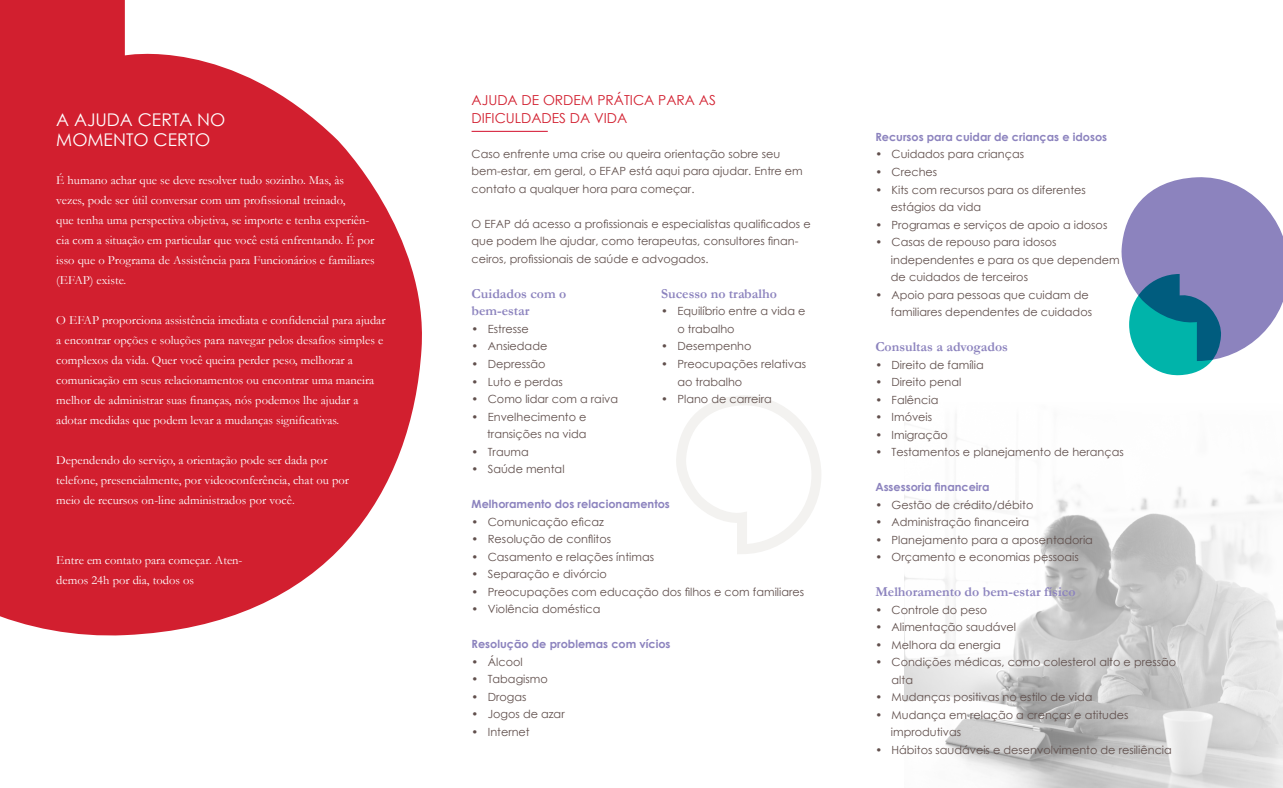
<style>
.page{position:relative;width:1283px;height:788px;background:#fff}
.page>*{position:absolute;margin:0;border:0;box-sizing:border-box;transform-origin:0 0}
.Heading_1{font:17.5px "Century Gothic";color:#fff}
.Heading_3{font:700 13.75px "Garamond";color:#8c83be}
.Heading_2{font:13.75px "Century Gothic";color:#d21f2f}
.Intro_copy__tri-fold{font:12.5px/20px "Garamond";color:#fff}
.Body_copy{font:11.25px/17.5px "Century Gothic";color:#61504d}
.Heading_3-2{font:700 11.25px "Century Gothic";color:#8c83be}
.Bullets_1_column{font:11.25px "Century Gothic";color:#61504d}
</style>
<div class="page">
<img style="left:904px;top:434px;width:378px;height:354px">
<svg style="left:0;top:0;width:422px;height:636px;fill:#d21f2f"></svg>
<svg style="left:1121px;top:177px;width:161px;height:199px"></svg>
<svg style="left:676px;top:395px;width:145px;height:159px"></svg>
<hr style="left:471px;top:131px;width:77px;height:1px;background:#d30d2b">
<p class="Heading_1" style="left:56px;top:108px;width:171px">A AJUDA CERTA NO</p>
<p class="Heading_1" style="left:56px;top:128px;width:156px">MOMENTO CERTO</p>
<p class="Intro_copy__tri-fold" style="left:56px;top:169px;width:320px">É humano achar que se deve resolver tudo sozinho. Mas, às vezes, pode ser útil conversar com um profissional treinado,<br>que tenha uma perspectiva objetiva, se importe e tenha experiên&shy;cia com a situação em particular que você está enfrentando. É por isso que o Programa de Assistência para Funcionários e familiares (EFAP) existe.</p>
<p class="Intro_copy__tri-fold" style="left:56px;top:309px;width:331px">O EFAP proporciona assistência imediata e confidencial para ajudar a encontrar opções e soluções para navegar pelos desafios simples e complexos da vida. Quer você queira perder peso, melhorar a</p>
<p class="Intro_copy__tri-fold" style="left:56px;top:369px;width:319px">comunicação em seus relacionamentos ou encontrar uma maneira melhor de administrar suas finanças, nós podemos lhe ajudar a</p>
<p class="Intro_copy__tri-fold" style="left:56px;top:409px;width:284px">adotar medidas que podem levar a mudanças significativas.</p>
<p class="Intro_copy__tri-fold" style="left:56px;top:449px;width:273px">Dependendo do serviço, a orientação pode ser dada por</p>
<p class="Intro_copy__tri-fold" style="left:56px;top:469px;width:294px">telefone, presencialmente, por videoconferência, chat ou por meio de recursos on-line administrados por você.</p>
<p class="Intro_copy__tri-fold" style="left:56px;top:549px;width:188px">Entre em contato para começar. Aten&shy;demos 24h por dia, todos os</p>
<p class="Heading_2" style="left:471px;top:91px;width:246px">AJUDA DE ORDEM PRÁTICA PARA AS</p>
<p class="Heading_2" style="left:471px;top:108px;width:157px">DIFICULDADES DA VIDA</p>
<p class="Body_copy" style="left:471px;top:145px;width:333px">Caso enfrente uma crise ou queira orientação sobre seu bem-estar, em geral, o EFAP está aqui para ajudar. Entre em contato a qualquer hora para começar.</p>
<p class="Body_copy" style="left:471px;top:215px;width:340px">O EFAP dá acesso a profissionais e especialistas qualificados e que podem lhe ajudar, como terapeutas, consultores finan&shy;ceiros, profissionais de saúde e advogados.</p>
<p class="Heading_3" style="left:471px;top:284px;width:96px">Cuidados com o</p>
<p class="Heading_3" style="left:471px;top:302px;width:60px">bem-estar</p>
<p class="Body_copy" style="left:471px;top:320px;width:59px">• Estresse</p>
<p class="Body_copy" style="left:471px;top:337px;width:77px">• Ansiedade</p>
<p class="Body_copy" style="left:471px;top:355px;width:76px">• Depressão</p>
<p class="Body_copy" style="left:471px;top:372px;width:93px">• Luto e perdas</p>
<p class="Body_copy" style="left:471px;top:390px;width:148px">• Como lidar com a raiva</p>
<p class="Body_copy" style="left:471px;top:407px;width:116px">• Envelhecimento e</p>
<p class="Body_copy" style="left:487px;top:425px;width:101px">transições na vida</p>
<p class="Body_copy" style="left:471px;top:442px;width:59px">• Trauma</p>
<p class="Body_copy" style="left:471px;top:460px;width:94px">• Saúde mental</p>
<p class="Heading_3" style="left:661px;top:284px;width:117px">Sucesso no trabalho</p>
<p class="Body_copy" style="left:677px;top:302px;width:129px;text-indent:-16px">• Equilíbrio entre a vida e o trabalho</p>
<p class="Body_copy" style="left:661px;top:337px;width:92px">• Desempenho</p>
<p class="Body_copy" style="left:677px;top:355px;width:130px;text-indent:-16px">• Preocupações relativas ao trabalho</p>
<p class="Body_copy" style="left:661px;top:390px;width:112px">• Plano de carreira</p>
<p class="Heading_3-2" style="left:471px;top:495px;width:200px">Melhoramento dos relacionamentos</p>
<p class="Body_copy" style="left:471px;top:512px;width:134px">• Comunicação eficaz</p>
<p class="Body_copy" style="left:471px;top:530px;width:141px">• Resolução de conflitos</p>
<p class="Body_copy" style="left:471px;top:547px;width:184px">• Casamento e relações íntimas</p>
<p class="Body_copy" style="left:471px;top:565px;width:137px">• Separação e divórcio</p>
<p class="Body_copy" style="left:471px;top:582px;width:334px">• Preocupações com educação dos filhos e com familiares</p>
<p class="Body_copy" style="left:471px;top:600px;width:130px">• Violência doméstica</p>
<p class="Heading_3-2" style="left:471px;top:635px;width:200px">Resolução de problemas com vícios</p>
<p class="Body_copy" style="left:471px;top:652px;width:53px">• Álcool</p>
<p class="Body_copy" style="left:471px;top:670px;width:78px">• Tabagismo</p>
<p class="Body_copy" style="left:471px;top:687px;width:56px">• Drogas</p>
<p class="Body_copy" style="left:471px;top:705px;width:95px">• Jogos de azar</p>
<p class="Body_copy" style="left:471px;top:722px;width:60px">• Internet</p>
<p class="Heading_3-2" style="left:875px;top:128px;width:233px">Recursos para cuidar de crianças e idosos</p>
<p class="Body_copy" style="left:875px;top:145px;width:150px">• Cuidados para crianças</p>
<p class="Body_copy" style="left:875px;top:163px;width:63px">• Creches</p>
<p class="Body_copy" style="left:875px;top:180px;width:212px">• Kits com recursos para os diferentes</p>
<p class="Bullets_1_column" style="left:891px;top:199px;width:92px">estágios da vida</p>
<p class="Body_copy" style="left:875px;top:215px;width:233px">• Programas e serviços de apoio a idosos</p>
<p class="Body_copy" style="left:875px;top:233px;width:183px">• Casas de repouso para idosos</p>
<p class="Bullets_1_column" style="left:891px;top:251px;width:230px">independentes e para os que dependem</p>
<p class="Bullets_1_column" style="left:891px;top:269px;width:139px">de cuidados de terceiros</p>
<p class="Body_copy" style="left:875px;top:285px;width:215px">• Apoio para pessoas que cuidam de</p>
<p class="Bullets_1_column" style="left:891px;top:304px;width:203px">familiares dependentes de cuidados</p>
<p class="Heading_3" style="left:875px;top:337px;width:134px">Consultas a advogados</p>
<p class="Body_copy" style="left:875px;top:355px;width:110px">• Direito de família</p>
<p class="Body_copy" style="left:875px;top:373px;width:87px">• Direito penal</p>
<p class="Body_copy" style="left:875px;top:390px;width:65px">• Falência</p>
<p class="Body_copy" style="left:875px;top:408px;width:58px">• Imóveis</p>
<p class="Body_copy" style="left:875px;top:425px;width:74px">• Imigração</p>
<p class="Body_copy" style="left:875px;top:443px;width:250px">• Testamentos e planejamento de heranças</p>
<p class="Heading_3-2" style="left:875px;top:478px;width:116px">Assessoria financeira</p>
<p class="Body_copy" style="left:875px;top:495px;width:160px">• Gestão de crédito/débito</p>
<p class="Body_copy" style="left:875px;top:513px;width:155px">• Administração financeira</p>
<p class="Body_copy" style="left:875px;top:530px;width:219px">• Planejamento para a aposentadoria</p>
<p class="Body_copy" style="left:875px;top:548px;width:205px">• Orçamento e economias pessoais</p>
<p class="Heading_3" style="left:875px;top:582px;width:202px">Melhoramento do bem-estar físico</p>
<p class="Body_copy" style="left:875px;top:600px;width:113px">• Controle do peso</p>
<p class="Body_copy" style="left:875px;top:618px;width:142px">• Alimentação saudável</p>
<p class="Body_copy" style="left:875px;top:635px;width:127px">• Melhora da energia</p>
<p class="Body_copy" style="left:891px;top:653px;width:286px;text-indent:-16px">• Condições médicas, como colesterol alto e pressão alta</p>
<p class="Body_copy" style="left:875px;top:688px;width:219px">• Mudanças positivas no estilo de vida</p>
<p class="Body_copy" style="left:875px;top:705px;width:255px">• Mudança em relação a crenças e atitudes</p>
<p class="Bullets_1_column" style="left:891px;top:724px;width:72px">improdutivas</p>
<p class="Body_copy" style="left:875px;top:740px;width:298px">• Hábitos saudáveis e desenvolvimento de resiliência</p>
</div>
